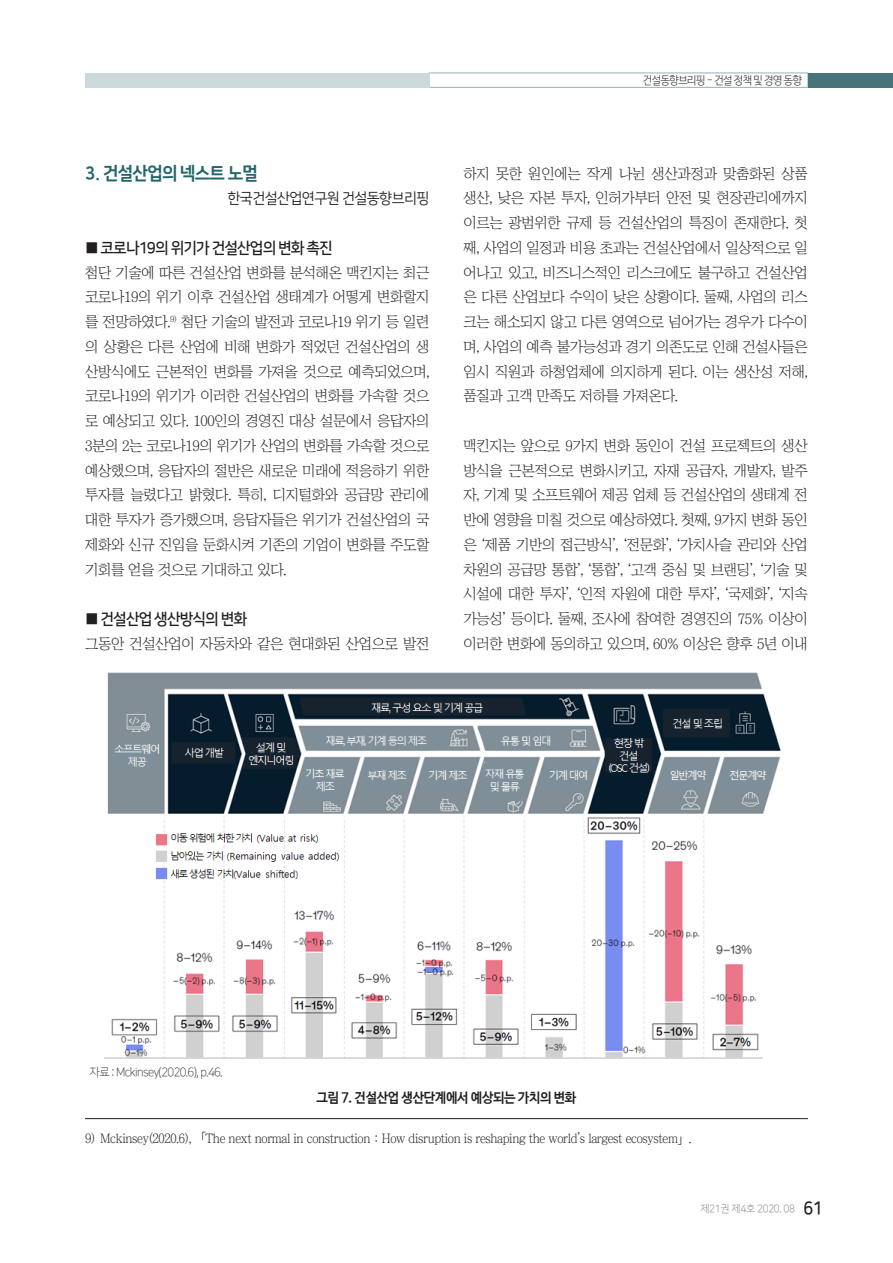
<style>
.page{position:relative;width:893px;height:1263px;background:#fff}
.page>*{position:absolute;margin:0;border:0;box-sizing:border-box;transform-origin:0 0}
.건설브리핑_2{font:18px "Nanum Square EB";letter-spacing:-.05em;color:#22666c;scale:.95 1}
.건설브리핑2-네모_타이틀{font:15.75px "Nanum Square B";letter-spacing:-.06em;color:#231f20;scale:.95 1}
.건설브리핑_2_-다음단락_저자이름{font:15px "Nanum Square R";letter-spacing:-.04em;color:#231f20;scale:.95 1}
.본문-신{font:14.7px/24.8px "Chosunilbo NM";letter-spacing:-.025em;color:#231f20;text-align:justify}
.그림제목{font:700 13.5px "Nanum Barun Gothic";letter-spacing:-.025em;color:#231f20;scale:.95 1}
.각주{font:13.2px "Chosunilbo NM";letter-spacing:-.025em;color:#231f20;scale:.95 1}
.표본문{font:12px "Nanum Square L";letter-spacing:-.05em;color:#231f20;scale:.95 1}
.t1{font:300 11.25px "Nanum Barun Gothic";letter-spacing:-.045em;color:#231f20;scale:.93 1}
.t2{font:10.5px "Nanum Square L";letter-spacing:-.025em;color:#6c6d70;scale:.95 1}
.s1{font-family:"Nanum Square B";font-size:18px;color:#231f20}
</style>
<div class="page">
<div style="left:429px;top:73px;width:379px;height:15px;border:1px solid #97b4b6"></div>
<div style="left:808px;top:73px;width:85px;height:15px;background:#47747b"></div>
<div style="left:85px;top:73px;width:345px;height:15px;background:#cbd9da"></div>
<hr style="left:85px;top:1118px;width:723px;height:1px;background:#231f20">
<img style="left:104px;top:672px;width:677px;height:387px">
<p class="건설브리핑_2" style="left:85px;top:163px;width:184px">3. 건설산업의 넥스트 노멀</p>
<p class="건설브리핑_2_-다음단락_저자이름" style="left:228px;top:191px;width:214px">한국건설산업연구원 건설동향브리핑</p>
<p class="건설브리핑2-네모_타이틀" style="left:85px;top:239px;width:262px">■ 코로나19의 위기가 건설산업의 변화 촉진</p>
<p class="본문-신" style="left:85px;top:260px;width:346px">첨단 기술에 따른 건설산업 변화를 분석해온 맥킨지는 최근 코로나19의 위기 이후 건설산업 생태계가 어떻게 변화할지 를 전망하였다.<sup>9)</sup> 첨단 기술의 발전과 코로나19 위기 등 일련 의 상황은 다른 산업에 비해 변화가 적었던 건설산업의 생 산방식에도 근본적인 변화를 가져올 것으로 예측되었으며, 코로나19의 위기가 이러한 건설산업의 변화를 가속할 것으 로 예상되고 있다. 100인의 경영진 대상 설문에서 응답자의 3분의 2는 코로나19의 위기가 산업의 변화를 가속할 것으로 예상했으며, 응답자의 절반은 새로운 미래에 적응하기 위한 투자를 늘렸다고 밝혔다. 특히, 디지털화와 공급망 관리에 대한 투자가 증가했으며, 응답자들은 위기가 건설산업의 국 제화와 신규 진입을 둔화시켜 기존의 기업이 변화를 주도할 기회를 얻을 것으로 기대하고 있다.</p>
<p class="건설브리핑2-네모_타이틀" style="left:85px;top:611px;width:172px">■ 건설산업 생산방식의 변화</p>
<p class="본문-신" style="left:85px;top:631px;width:346px">그동안 건설산업이 자동차와 같은 현대화된 산업으로 발전</p>
<p class="t1" style="left:643px;top:74px;width:173px">건설동향브리핑 - 건설 정책 및 경영 동향</p>
<p class="본문-신" style="left:463px;top:161px;width:346px">하지 못한 원인에는 작게 나뉜 생산과정과 맞춤화된 상품 생산, 낮은 자본 투자, 인허가부터 안전 및 현장관리에까지 이르는 광범위한 규제 등 건설산업의 특징이 존재한다. 첫 째, 사업의 일정과 비용 초과는 건설산업에서 일상적으로 일 어나고 있고, 비즈니스적인 리스크에도 불구하고 건설산업 은 다른 산업보다 수익이 낮은 상황이다. 둘째, 사업의 리스 크는 해소되지 않고 다른 영역으로 넘어가는 경우가 다수이 며, 사업의 예측 불가능성과 경기 의존도로 인해 건설사들은 임시 직원과 하청업체에 의지하게 된다. 이는 생산성 저해, 품질과 고객 만족도 저하를 가져온다.</p>
<p class="본문-신" style="left:463px;top:433px;width:346px">맥킨지는 앞으로 9가지 변화 동인이 건설 프로젝트의 생산 방식을 근본적으로 변화시키고, 자재 공급자, 개발자, 발주 자, 기계 및 소프트웨어 제공 업체 등 건설산업의 생태계 전 반에 영향을 미칠 것으로 예상하였다. 첫째, 9가지 변화 동인 은 ‘제품 기반의 접근방식’, ‘전문화’, ‘가치사슬 관리와 산업 차원의 공급망 통합’, ‘통합’, ‘고객 중심 및 브랜딩’, ‘기술 및 시설에 대한 투자’, ‘인적 자원에 대한 투자’, ‘국제화’, ‘지속 가능성’ 등이다. 둘째, 조사에 참여한 경영진의 75% 이상이 이러한 변화에 동의하고 있으며, 60% 이상은 향후 5년 이내</p>
<p class="표본문" style="left:90px;top:1066px;width:141px">자료 : Mckinsey(2020.6), p.46.</p>
<p class="그림제목" style="left:317px;top:1091px;width:275px">그림 7. 건설산업 생산단계에서 예상되는 가치의 변화</p>
<p class="각주" style="left:85px;top:1131px;width:640px">9) Mckinsey(2020.6), 「The next normal in construction : How disruption is reshaping the world’s largest ecosystem」.</p>
<p class="t2" style="left:700px;top:1203px;width:130px">제21권 제4호 2020. 08 <span class="s1">61</span></p>
</div>
